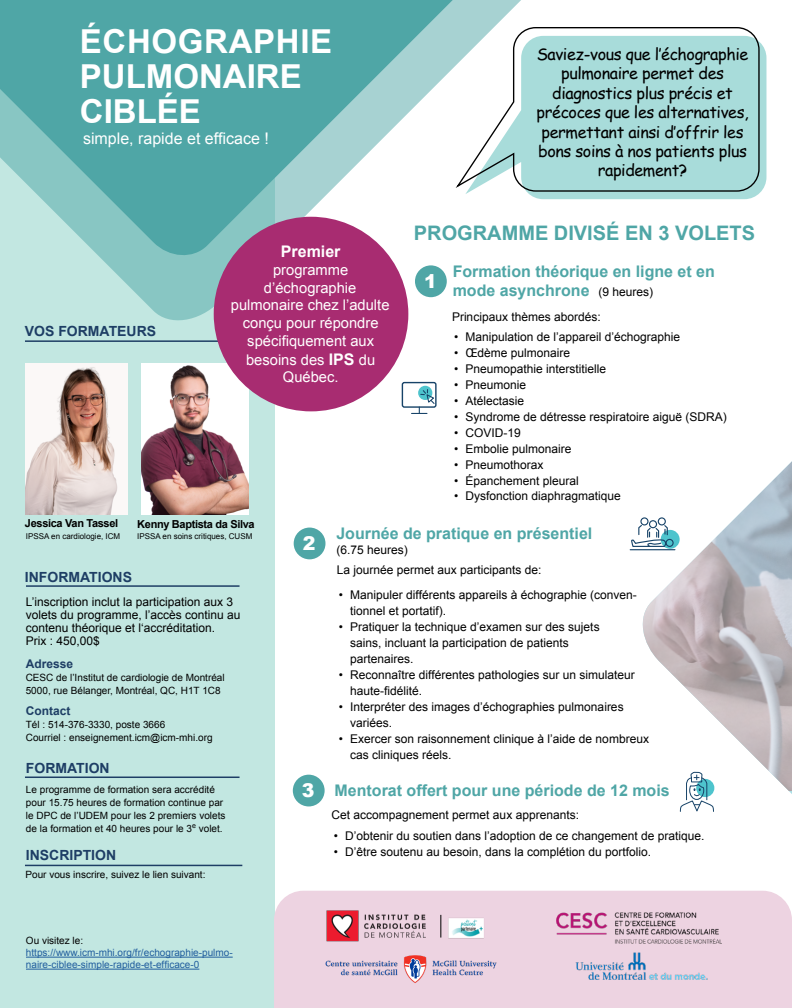
<style>
.page{position:relative;width:792px;height:1008px;background:#fff}
.page>*{position:absolute;margin:0;border:0;box-sizing:border-box;transform-origin:0 0}
.t1{font:700 33px "Arial";color:#fff}
.t2{font:700 33px "Arial";letter-spacing:.02em;color:#fff}
.titre_turquoise{font:700 20px "Arial";color:#4fa6a6}
.t3{font:900 19px "Arial";color:#fff}
.comic{font:16.2px/19.4px "Comic Sans MS";letter-spacing:-.025em;color:#000;text-align:center}
.ARIAL_12{font:700 16px/19.2px "Arial";color:#4fa6a6}
.ARIAL_12-2{font:16px "Arial";color:#fff}
.ARIAL_12-3{font:700 16px "Arial";color:#fff}
.ARIAL_12-4{font:14.7px/17.7px "Arial";color:#fff;text-align:center}
.Bleu{font:700 14px "Arial";color:#1e3e65}
.ARIAL_12-5{font:12px/16px "Arial";color:#000}
.Arial_12_bold_bleu{font:700 12px "Arial";color:#1e3e65}
.ARIAL_12-6{font:700 11px "Arial";letter-spacing:-.03em;color:#000}
.arial_10{font:10px/13px "Arial";color:#000}
.arial_10-2{font:10px/12px "Arial";color:#215e9e}
.ARIAL_12-7{font:8px "Arial";color:#000}
.s1{font-weight:700;font-size:16px}
.s2{font-weight:400;font-size:12px;color:#000}
</style>
<div class="page">
<div style="left:0;top:0;width:274px;height:1008px;background:#c2e7e1"></div>
<div style="left:274px;top:891px;width:363px;height:117px;background:#edd3e1"></div>
<hr style="left:26px;top:957px;width:207px;height:1px;background:#215e9e">
<hr style="left:26px;top:969px;width:173px;height:1px;background:#215e9e">
<img style="left:433px;top:904px;width:73px;height:41px">
<svg style="left:440px;top:915px;width:1px;height:23px"></svg>
<svg style="left:0;top:0;width:639px;height:327px"></svg>
<svg style="left:637px;top:791px;width:155px;height:217px"></svg>
<img style="left:637px;top:461px;width:155px;height:330px">
<svg style="left:465px;top:42px;width:301px;height:157px;fill:#a8dcda"></svg>
<svg style="left:455px;top:26px;width:305px;height:166px"></svg>
<div style="left:661px;top:530px;width:19px;height:19px;background:#4ec4cd;border-radius:50%"></div>
<div style="left:640px;top:517px;width:9px;height:9px;border:1px solid #174368;border-radius:50%"></div>
<div style="left:649px;top:520px;width:8px;height:8px;border:1px solid #174368;border-radius:50%"></div>
<div style="left:658px;top:517px;width:8px;height:9px;border:1px solid #174368;border-radius:50%"></div>
<div style="left:666px;top:539px;width:8px;height:8px;border:1px solid #174368;border-radius:50%"></div>
<svg style="left:631px;top:524px;width:37px;height:24px"></svg>
<hr style="left:630px;top:549px;width:45px;height:1px;background:#174368">
<img style="left:567px;top:945px;width:149px;height:42px">
<hr style="left:25px;top:340px;width:195px;height:2px;background:#1e3e65">
<hr style="left:26px;top:585px;width:214px;height:2px;background:#1e3e65">
<hr style="left:25px;top:777px;width:215px;height:1px;background:#1e3e65">
<hr style="left:25px;top:865px;width:217px;height:1px;background:#1e3e65">
<svg style="left:680px;top:771px;width:34px;height:41px"></svg>
<div style="left:415px;top:265px;width:32px;height:32px;background:#4fa6a6;border-radius:50%"></div>
<div style="left:294px;top:528px;width:31px;height:31px;background:#4fa6a6;border-radius:50%"></div>
<div style="left:293px;top:775px;width:32px;height:31px;background:#4fa6a6;border-radius:50%"></div>
<img style="left:26px;top:364px;width:102px;height:150px">
<img style="left:323px;top:950px;width:176px;height:38px">
<img style="left:142px;top:364px;width:106px;height:151px">
<img style="left:318px;top:905px;width:116px;height:42px">
<div style="left:214px;top:217px;width:194px;height:194px;background:#a82c71;border-radius:50%"></div>
<div style="left:402px;top:382px;width:35px;height:26px;border:1px solid #174368;border-radius:2px"></div>
<div style="left:418px;top:386px;width:14px;height:14px;background:#4ec4cd;border-radius:50%"></div>
<svg style="left:412px;top:389px;width:24px;height:25px"></svg>
<img style="left:555px;top:910px;width:166px;height:34px">
<p class="t2" style="left:80px;top:19px;width:254px">ÉCHOGRAPHIE</p>
<p class="t1" style="left:80px;top:54px;width:223px">PULMONAIRE</p>
<p class="t1" style="left:80px;top:89px;width:123px">CIBLÉE</p>
<p class="ARIAL_12-2" style="left:83px;top:128px;width:187px">simple, rapide et efficace !</p>
<p class="Bleu" style="left:25px;top:321px;width:133px">VOS FORMATEURS</p>
<p class="ARIAL_12-3" style="left:281px;top:241px;width:61px">Premier</p>
<p class="ARIAL_12-4" style="left:231px;top:261px;width:160px">programme d’échographie pulmonaire chez l’adulte conçu pour répondre spécifiquement aux</p>
<p class="ARIAL_12-4" style="left:246px;top:351px;width:131px">besoins des <span class="s1">IPS</span> du<br>Québec.</p>
<p class="comic" style="left:537px;top:44px;width:214px">Saviez-vous que l’échographie pulmonaire permet des diagnostics plus précis et précoces que les alternatives, permettant ainsi d’offrir les bons soins à nos patients plus rapidement?</p>
<p class="titre_turquoise" style="left:414px;top:220px;width:343px">PROGRAMME DIVISÉ EN 3 VOLETS</p>
<p class="t3" style="left:424px;top:268px;width:14px">1</p>
<p class="ARIAL_12" style="left:453px;top:262px;width:264px">Formation théorique en ligne et en mode asynchrone <span class="s2">(9 heures)</span></p>
<p class="ARIAL_12-5" style="left:452px;top:309px;width:150px">Principaux thèmes abordés:</p>
<p class="ARIAL_12-5" style="left:454px;top:329px;width:228px">• Manipulation de l’appareil d’échographie</p>
<p class="ARIAL_12-5" style="left:454px;top:345px;width:118px">• Œdème pulmonaire</p>
<p class="ARIAL_12-5" style="left:454px;top:361px;width:154px">• Pneumopathie interstitielle</p>
<p class="ARIAL_12-5" style="left:454px;top:377px;width:74px">• Pneumonie</p>
<p class="ARIAL_12-5" style="left:454px;top:393px;width:72px">• Atélectasie</p>
<p class="ARIAL_12-5" style="left:454px;top:409px;width:274px">• Syndrome de détresse respiratoire aiguë (SDRA)</p>
<p class="ARIAL_12-5" style="left:454px;top:425px;width:68px">• COVID-19</p>
<p class="ARIAL_12-5" style="left:454px;top:441px;width:119px">• Embolie pulmonaire</p>
<p class="ARIAL_12-5" style="left:454px;top:457px;width:91px">• Pneumothorax</p>
<p class="ARIAL_12-5" style="left:454px;top:473px;width:126px">• Épanchement pleural</p>
<p class="ARIAL_12-5" style="left:454px;top:488px;width:168px">• Dysfonction diaphragmatique</p>
<p class="ARIAL_12-6" style="left:25px;top:516px;width:95px">Jessica Van Tassel</p>
<p class="ARIAL_12-6" style="left:137px;top:517px;width:119px">Kenny Baptista da Silva</p>
<p class="ARIAL_12-7" style="left:26px;top:531px;width:96px">IPSSA en cardiologie, ICM</p>
<p class="ARIAL_12-7" style="left:137px;top:531px;width:117px">IPSSA en soins critiques, CUSM</p>
<p class="Bleu" style="left:25px;top:567px;width:109px">INFORMATIONS</p>
<p class="ARIAL_12-5" style="left:26px;top:595px;width:216px;line-height:13px">L’inscription inclut la participation aux 3 volets du programme, l’accès continu au contenu théorique et l‘accréditation.</p>
<p class="ARIAL_12-5" style="left:26px;top:633px;width:76px">Prix : 450,00$</p>
<p class="Arial_12_bold_bleu" style="left:26px;top:656px;width:49px">Adresse</p>
<p class="arial_10" style="left:26px;top:671px;width:200px">CESC de l’Institut de cardiologie de Montréal</p>
<p class="arial_10" style="left:26px;top:684px;width:196px">5000, rue Bélanger, Montréal, QC, H1T 1C8</p>
<p class="Arial_12_bold_bleu" style="left:26px;top:703px;width:46px">Contact</p>
<p class="arial_10" style="left:26px;top:718px;width:141px">Tél : 514-376-3330, poste 3666</p>
<p class="arial_10" style="left:26px;top:731px;width:188px">Courriel : enseignement.icm@icm-mhi.org</p>
<p class="Bleu" style="left:26px;top:759px;width:85px">FORMATION</p>
<p class="arial_10" style="left:26px;top:783px;width:201px">Le programme de formation sera accrédité pour 15.75 heures de formation continue par le DPC de l’UDEM pour les 2 premiers volets de la formation et 40 heures pour le 3<sup>e</sup> volet.</p>
<p class="arial_10" style="left:25px;top:868px;width:182px">Pour vous inscrire, suivez le lien suivant:</p>
<p class="Bleu" style="left:26px;top:846px;width:92px">INSCRIPTION</p>
<p class="arial_10" style="left:26px;top:934px;width:59px">Ou visitez le:</p>
<p class="arial_10-2" style="left:26px;top:947px;width:208px">https://www.icm-mhi.org/fr/echographie-pulmo&shy;naire-ciblee-simple-rapide-et-efficace-0</p>
<p class="t3" style="left:303px;top:530px;width:14px">2</p>
<p class="t3" style="left:302px;top:777px;width:14px">3</p>
<p class="ARIAL_12" style="left:336px;top:525px;width:258px">Journée de pratique en présentiel</p>
<p class="ARIAL_12-5" style="left:336px;top:542px;width:73px">(6.75 heures)</p>
<p class="ARIAL_12-5" style="left:337px;top:562px;width:206px">La journée permet aux participants de:</p>
<p class="ARIAL_12-5" style="left:350px;top:587px;width:288px;text-indent:-11px">• Manipuler différents appareils à échographie (conven&shy;tionnel et portatif).</p>
<p class="ARIAL_12-5" style="left:350px;top:619px;width:251px;text-indent:-11px">• Pratiquer la technique d’examen sur des sujets sains, incluant la participation de patients partenaires.</p>
<p class="ARIAL_12-5" style="left:350px;top:667px;width:286px;text-indent:-11px">• Reconnaître différentes pathologies sur un simulateur haute-fidélité.</p>
<p class="ARIAL_12-5" style="left:350px;top:699px;width:275px;text-indent:-11px">• Interpréter des images d’échographies pulmonaires variées.</p>
<p class="ARIAL_12-5" style="left:350px;top:731px;width:300px;text-indent:-11px">• Exercer son raisonnement clinique à l’aide de nombreux cas cliniques réels.</p>
<p class="ARIAL_12" style="left:335px;top:782px;width:337px">Mentorat offert pour une période de 12 mois</p>
<p class="ARIAL_12-5" style="left:332px;top:807px;width:249px">Cet accompagnement permet aux apprenants:</p>
<p class="ARIAL_12-5" style="left:334px;top:828px;width:372px">• D’obtenir du soutien dans l’adoption de ce changement de pratique.</p>
<p class="ARIAL_12-5" style="left:334px;top:844px;width:319px">• D’être soutenu au besoin, dans la complétion du portfolio.</p>
</div>
